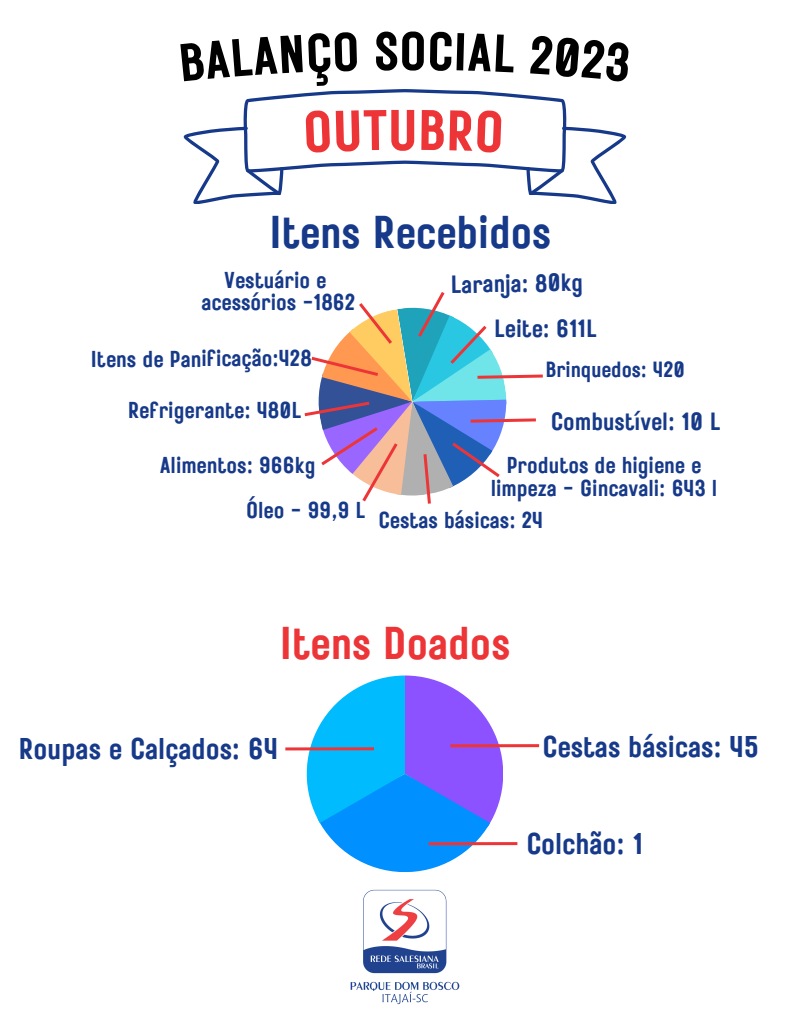
<style>
.page{position:relative;width:810px;height:1013px;background:#fff}
.page>*{position:absolute;margin:0;border:0;box-sizing:border-box;transform-origin:0 0}
.t1{font:57px "Rustic Printed";color:#ed3538}
.t2{font:53.1px "Rustic Printed";color:#000}
.t3{font:45.9px "Rustic Printed";color:#163989}
.t4{font:45.9px "Rustic Printed";color:#ed3538}
.t5{font:30px "Rustic Printed";color:#163989}
.t6{font:24.9px "Rustic Printed";color:#163989}
.t7{font:23px/22.5px "Rustic Printed";color:#163989;text-align:center}
.t8{font:22px "Rustic Printed";color:#163989}
</style>
<div class="page">
<img style="left:350px;top:889px;width:110px;height:116px">
<svg style="left:307px;top:675px;width:196px;height:197px"></svg>
<hr style="left:450px;top:744px;width:89px;height:3px;background:#ed3538">
<hr style="left:285px;top:747px;width:89px;height:3px;background:#ed3538">
<hr style="left:429px;top:842px;width:88px;height:3px;background:#ed3538">
<svg style="left:304px;top:292px;width:239px;height:212px"></svg>
<svg style="left:183px;top:89px;width:444px;height:115px"></svg>
<p class="t2" style="left:374px;top:15px;width:55px">SO</p>
<p class="t1" style="left:388px;top:92px;width:31px">U</p>
<p class="t3" style="left:270px;top:201px;width:283px">Itens Recebidos</p>
<p class="t7" style="left:224px;top:268px;width:104px">Vestuário e</p>
<p class="t7" style="left:201px;top:290px;width:155px">acessórios -1862</p>
<p class="t7" style="left:91px;top:346px;width:223px">Itens de Panificação:428</p>
<p class="t7" style="left:128px;top:398px;width:175px">Refrigerante: 480L</p>
<p class="t7" style="left:160px;top:453px;width:157px">Alimentos: 966kg</p>
<p class="t7" style="left:246px;top:498px;width:121px">Óleo - 99,9 L</p>
<p class="t6" style="left:450px;top:267px;width:134px;rotate:-1deg">Laranja: 80kg</p>
<p class="t6" style="left:494px;top:311px;width:104px">Leite: 611L</p>
<p class="t8" style="left:546px;top:354px;width:141px">Brinquedos: 420</p>
<p class="t6" style="left:551px;top:404px;width:171px">Combustível: 10 L</p>
<p class="t7" style="left:491px;top:453px;width:228px">Produtos de higiene e limpeza - Gincavali: 643 l</p>
<p class="t7" style="left:378px;top:508px;width:167px">Cestas básicas: 24</p>
<p class="t4" style="left:280px;top:611px;width:232px">Itens Doados</p>
<p class="t5" style="left:19px;top:728px;width:261px">Roupas e Calçados: 64</p>
<p class="t5" style="left:543px;top:726px;width:218px">Cestas básicas: 45</p>
<p class="t5" style="left:526px;top:823px;width:118px">Colchão: 1</p>
</div>
